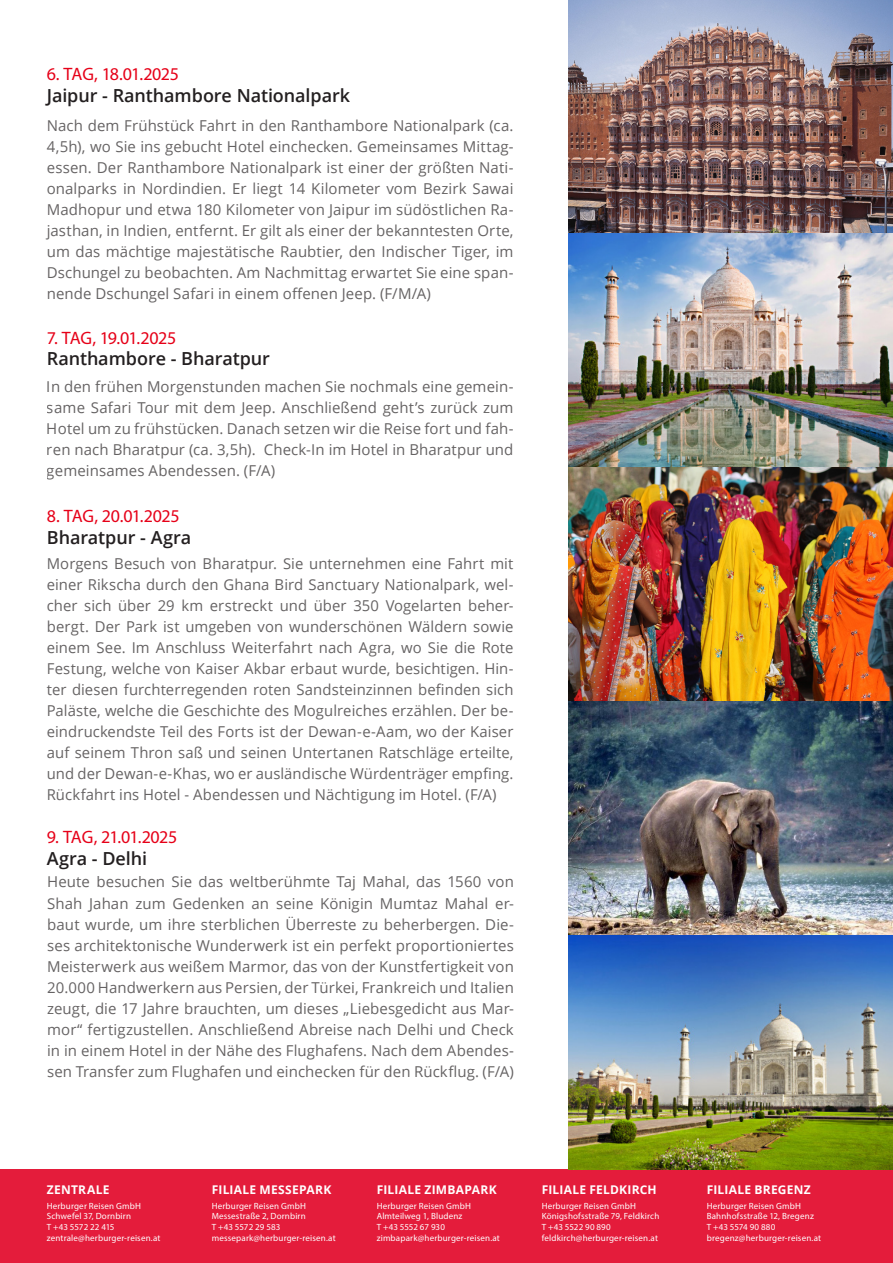
<style>
.page{position:relative;width:893px;height:1263px;background:#fff}
.page>*{position:absolute;margin:0;border:0;box-sizing:border-box;transform-origin:0 0}
.t1{font:600 18px "Open Sans";letter-spacing:-.005em;color:#231f20}
.t2{font:18px "Myriad Pro";letter-spacing:-.035em;color:#e60018}
.t3{font:15px/21px "Open Sans";letter-spacing:.005em;color:#231f20;text-align:justify}
.t4{font:700 12px "Open Sans";letter-spacing:.02em;color:#fff}
.t5{font:9px/10.8px "Myriad Pro";letter-spacing:.02em;color:#fff}
</style>
<div class="page">
<div style="left:0;top:1169px;width:893px;height:94px;background:#e41c3b"></div>
<img style="left:568px;top:0;width:325px;height:1169px">
<p class="t2" style="left:47px;top:63px;width:134px">6. TAG, 18.01.2025</p>
<p class="t1" style="left:47px;top:83px;width:305px">Jaipur - Ranthambore Nationalpark</p>
<p class="t3" style="left:47px;top:114px;width:468px">Nach dem Frühstück Fahrt in den Ranthambore Nationalpark (ca.<br>4,5h), wo Sie ins gebucht Hotel einchecken. Gemeinsames Mittag&shy;essen. Der Ranthambore Nationalpark ist einer der größten Nati&shy;onalparks in Nordindien. Er liegt 14 Kilometer vom Bezirk Sawai Madhopur und etwa 180 Kilometer von Jaipur im südöstlichen Ra&shy;jasthan, in Indien, entfernt. Er gilt als einer der bekanntesten Orte, um das mächtige majestätische Raubtier, den Indischer Tiger, im Dschungel zu beobachten. Am Nachmittag erwartet Sie eine span&shy;nende Dschungel Safari in einem offenen Jeep. (F/M/A)</p>
<p class="t2" style="left:47px;top:327px;width:131px">7. TAG, 19.01.2025</p>
<p class="t1" style="left:47px;top:347px;width:225px">Ranthambore - Bharatpur</p>
<p class="t3" style="left:47px;top:376px;width:468px">In den frühen Morgenstunden machen Sie nochmals eine gemein&shy;same Safari Tour mit dem Jeep. Anschließend geht’s zurück zum Hotel um zu frühstücken. Danach setzen wir die Reise fort und fah&shy;ren nach Bharatpur (ca. 3,5h). Check-In im Hotel in Bharatpur und gemeinsames Abendessen. (F/A)</p>
<p class="t2" style="left:47px;top:505px;width:134px">8. TAG, 20.01.2025</p>
<p class="t1" style="left:47px;top:525px;width:146px">Bharatpur - Agra</p>
<p class="t3" style="left:47px;top:552px;width:468px">Morgens Besuch von Bharatpur. Sie unternehmen eine Fahrt mit einer Rikscha durch den Ghana Bird Sanctuary Nationalpark, wel&shy;cher sich über 29 km erstreckt und über 350 Vogelarten beher&shy;bergt. Der Park ist umgeben von wunderschönen Wäldern sowie einem See. Im Anschluss Weiterfahrt nach Agra, wo Sie die Rote Festung, welche von Kaiser Akbar erbaut wurde, besichtigen. Hin&shy;ter diesen furchterregenden roten Sandsteinzinnen befinden sich Paläste, welche die Geschichte des Mogulreiches erzählen. Der be&shy;eindruckendste Teil des Forts ist der Dewan-e-Aam, wo der Kaiser auf seinem Thron saß und seinen Untertanen Ratschläge erteilte, und der Dewan-e-Khas, wo er ausländische Würdenträger empfing.<br>Rückfahrt ins Hotel - Abendessen und Nächtigung im Hotel. (F/A)</p>
<p class="t2" style="left:47px;top:826px;width:132px">9. TAG, 21.01.2025</p>
<p class="t1" style="left:47px;top:846px;width:102px">Agra - Delhi</p>
<p class="t3" style="left:47px;top:871px;width:468px">Heute besuchen Sie das weltberühmte Taj Mahal, das 1560 von Shah Jahan zum Gedenken an seine Königin Mumtaz Mahal er&shy;baut wurde, um ihre sterblichen Überreste zu beherbergen. Die&shy;ses architektonische Wunderwerk ist ein perfekt proportioniertes Meisterwerk aus weißem Marmor, das von der Kunstfertigkeit von 20.000 Handwerkern aus Persien, der Türkei, Frankreich und Italien zeugt, die 17 Jahre brauchten, um dieses „Liebesgedicht aus Mar&shy;mor“ fertigzustellen. Anschließend Abreise nach Delhi und Check in in einem Hotel in der Nähe des Flughafens. Nach dem Abendes&shy;sen Transfer zum Flughafen und einchecken für den Rückflug. (F/A)</p>
<p class="t4" style="left:47px;top:1181px;width:64px">ZENTRALE</p>
<p class="t5" style="left:47px;top:1200px;width:115px">Herburger Reisen GmbH<br>Schwefel 37, Dornbirn<br>T +43 5572 22 415 zentrale@herburger-reisen.at</p>
<p class="t4" style="left:212px;top:1181px;width:121px">FILIALE MESSEPARK</p>
<p class="t5" style="left:212px;top:1200px;width:125px">Herburger Reisen GmbH<br>Messestraße 2, Dornbirn<br>T +43 5572 29 583 messepark@herburger-reisen.at</p>
<p class="t4" style="left:377px;top:1181px;width:122px">FILIALE ZIMBAPARK</p>
<p class="t5" style="left:377px;top:1200px;width:125px">Herburger Reisen GmbH<br>Almteilweg 1, Bludenz<br>T +43 5552 67 930 zimbapark@herburger-reisen.at</p>
<p class="t4" style="left:542px;top:1181px;width:117px">FILIALE FELDKIRCH</p>
<p class="t5" style="left:542px;top:1200px;width:119px">Herburger Reisen GmbH<br>Königshofsstraße 79, Feldkirch<br>T +43 5522 90 890 feldkirch@herburger-reisen.at</p>
<p class="t4" style="left:707px;top:1181px;width:106px">FILIALE BREGENZ</p>
<p class="t5" style="left:707px;top:1200px;width:116px">Herburger Reisen GmbH<br>Bahnhofsstraße 12, Bregenz<br>T +43 5574 90 880 bregenz@herburger-reisen.at</p>
</div>
